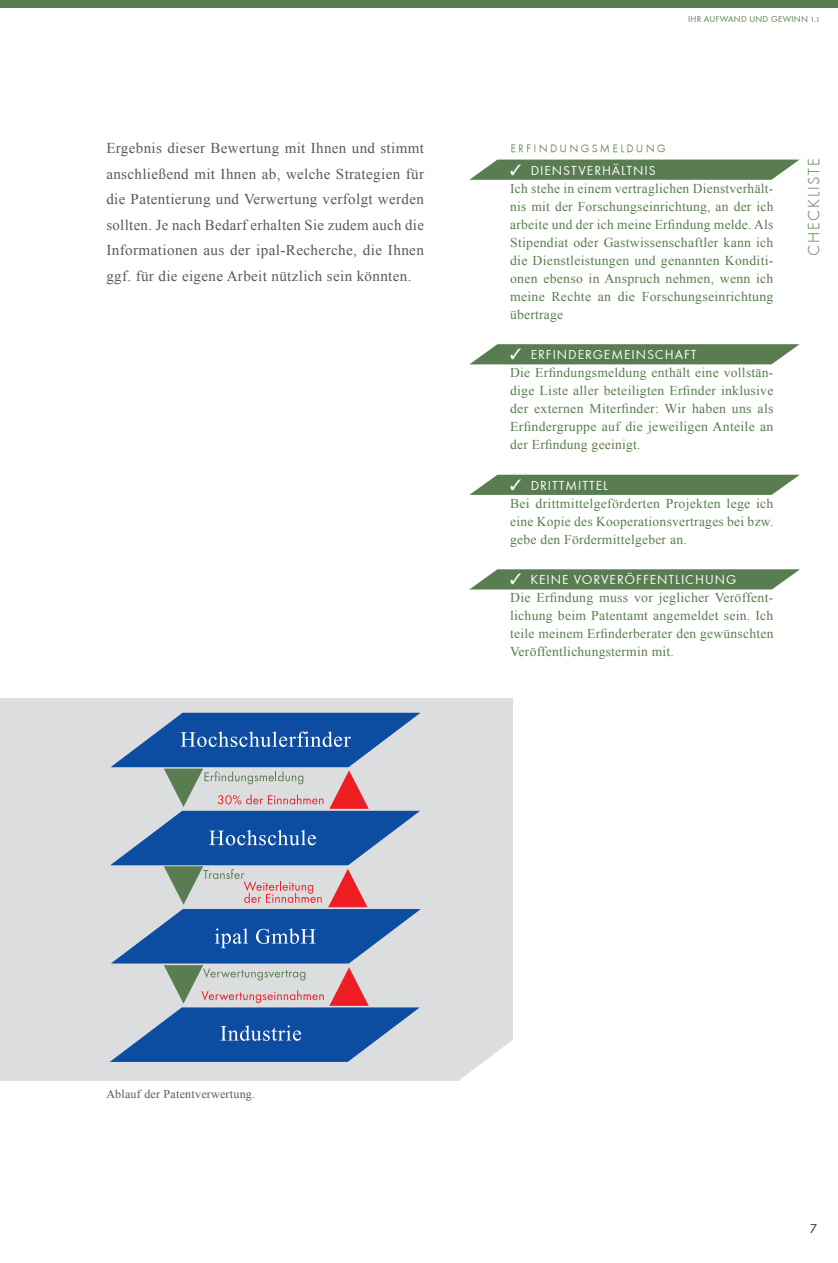
<style>
.page{position:relative;width:838px;height:1263px;background:#fff}
.page>*{position:absolute;margin:0;border:0;box-sizing:border-box;transform-origin:0 0}
.t1{font:300 16.5px "Function LH Sm Caps";letter-spacing:.1em;color:#597c51}
.t2{font:15px/25.5px "Times New Roman";letter-spacing:.025em;color:#57585a;text-align:justify}
.t3{font:13.5px/18px "Times New Roman";letter-spacing:.02em;color:#597c51;text-align:justify}
.t4{font:13.5px "Function Sm Caps";letter-spacing:.07em;color:#fff}
.t5{font:13.5px "Function Sm Caps";color:#231f20}
.t6{font:12px "Times New Roman";letter-spacing:.02em;color:#57585a}
.t7{font:9px "Function Sm Caps";letter-spacing:.025em;color:#597c51}
</style>
<div class="page">
<div style="left:0;top:0;width:838px;height:7px;background:#597c51"></div>
<div style="left:0;top:698px;width:512px;height:382px;background:#dcdddf"></div>
<svg style="left:469px;top:160px;width:330px;height:20px;background:#688861"></svg>
<svg style="left:470px;top:344px;width:329px;height:20px;background:#688760"></svg>
<svg style="left:469px;top:475px;width:330px;height:20px;background:#678760"></svg>
<svg style="left:470px;top:569px;width:330px;height:20px;background:#698861"></svg>
<svg style="left:110px;top:713px;width:311px;height:349px"></svg>
<svg style="left:460px;top:1040px;width:53px;height:40px"></svg>
<p class="t2" style="left:106px;top:135px;width:319px">Ergebnis dieser Bewertung mit Ihnen und stimmt anschließend mit Ihnen ab, welche Strategien für die Patentierung und Verwertung verfolgt werden sollten. Je nach Bedarf erhalten Sie zudem auch die Informationen aus der ipal-Recherche, die Ihnen ggf. für die eigene Arbeit nützlich sein könnten.</p>
<p class="t7" style="left:688px;top:13px;width:133px">IHR AUFWAND UND GEWINN 1.1</p>
<p class="t1" style="left:510px;top:138px;width:157px">erfindungsmeldung</p>
<p class="t4" style="left:510px;top:162px;width:147px">✓ DIENSTVERHÄLTNIS</p>
<p class="t3" style="left:510px;top:179px;width:265px">Ich stehe in einem vertraglichen Dienstverhält&shy;nis mit der Forschungseinrichtung, an der ich arbeite und der ich meine Erfindung melde. Als Stipendiat oder Gastwissenschaftler kann ich die Dienstleistungen und genannten Konditi&shy;onen ebenso in Anspruch nehmen, wenn ich meine Rechte an die Forschungseinrichtung übertrage</p>
<p class="t4" style="left:510px;top:347px;width:188px">✓ ERFINDERGEMEINSCHAFT</p>
<p class="t3" style="left:510px;top:363px;width:265px">Die Erfindungsmeldung enthält eine vollstän&shy;dige Liste aller beteiligten Erfinder inklusive der externen Miterfinder: Wir haben uns als Erfindergruppe auf die jeweiligen Anteile an der Erfindung geeinigt.</p>
<p class="t4" style="left:510px;top:477px;width:99px">✓ DRITTMITTEL</p>
<p class="t3" style="left:510px;top:494px;width:265px">Bei drittmittelgeförderten Projekten lege ich eine Kopie des Kooperationsvertrages bei bzw. gebe den Fördermittelgeber an.</p>
<p class="t4" style="left:510px;top:572px;width:228px">✓ KEINE VORVERÖFFENTLICHUNG</p>
<p class="t3" style="left:510px;top:588px;width:265px">Die Erfindung muss vor jeglicher Veröffent&shy;lichung beim Patentamt angemeldet sein. Ich teile meinem Erfinderberater den gewünschten Veröffentlichungstermin mit.</p>
<p class="t1" style="left:804px;top:256px;width:98px;rotate:-90deg">CHECKLISTE</p>
<p class="t6" style="left:106px;top:1085px;width:150px">Ablauf der Patentverwertung.</p>
<p class="t5" style="left:809px;top:1219px;width:9px">7</p>
</div>
